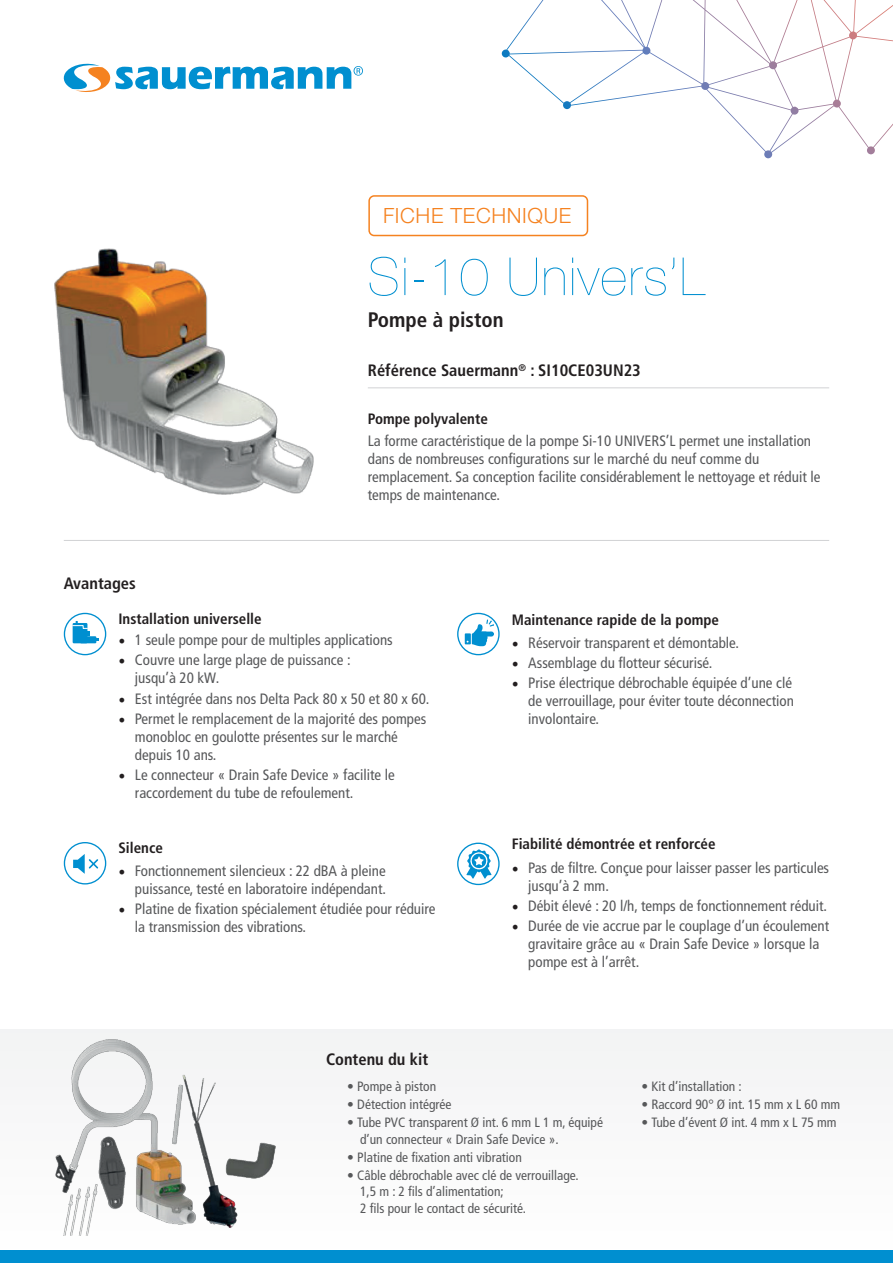
<style>
.page{position:relative;width:893px;height:1263px;background:#fff}
.page>*{position:absolute;margin:0;border:0;box-sizing:border-box;transform-origin:0 0}
.t1{font:200 52.5px "Helvetica Neue LT Std";letter-spacing:.03em;color:#008fd0}
.t2{font:300 21px "Helvetica Neue LT Std";letter-spacing:.03em;color:#f58220}
.t3{font:700 condensed 21px "Frutiger LT Std";color:#231f20}
.t4{font:700 condensed 16.5px "Frutiger LT Std";color:#231f20}
.t5{font:condensed 15px/18px "Frutiger LT Std";color:#57585a}
.t6{font:700 condensed 15px "Frutiger LT Std";color:#231f20}
.t7{font:condensed 13.5px/16.2px "Frutiger LT Std";color:#57585a}
.s1{font-family:"Minion Pro";font-stretch:normal;font-size:18px;color:#231f20}
</style>
<div class="page">
<div style="left:0;top:1029px;width:893px;height:230px;background:#f8f8f9"></div>
<img style="left:55px;top:249px;width:259px;height:245px">
<svg style="left:64px;top:64px;width:299px;height:28px"></svg>
<div style="left:0;top:1251px;width:893px;height:12px;background:#008fd0"></div>
<hr style="left:64px;top:540px;width:765px;height:1px;background:#d1d2d4">
<hr style="left:368px;top:387px;width:461px;height:1px;background:#d1d2d4">
<div style="left:368px;top:195px;width:220px;height:41px;border:2px solid #f58220;border-radius:5px"></div>
<svg style="left:64px;top:613px;width:42px;height:42px"></svg>
<div style="left:64px;top:613px;width:42px;height:42px;border:1px solid #008fd0;border-radius:50%"></div>
<div style="left:64px;top:842px;width:42px;height:42px;border:1px solid #008fd0;border-radius:50%"></div>
<svg style="left:502px;top:0;width:391px;height:158px"></svg>
<svg style="left:73px;top:854px;width:26px;height:20px"></svg>
<img style="left:55px;top:1040px;width:220px;height:195px">
<div style="left:73px;top:623px;width:14px;height:20px;background:#008fd0"></div>
<div style="left:80px;top:636px;width:16px;height:7px;background:#008fd0"></div>
<svg style="left:72px;top:621px;width:26px;height:20px"></svg>
<svg style="left:458px;top:843px;width:41px;height:41px"></svg>
<div style="left:457px;top:842px;width:43px;height:43px;border:1px solid #008fd0;border-radius:50%"></div>
<svg style="left:466px;top:849px;width:25px;height:30px"></svg>
<svg style="left:458px;top:613px;width:41px;height:42px"></svg>
<div style="left:457px;top:613px;width:43px;height:42px;border:1px solid #008fd0;border-radius:50%"></div>
<svg style="left:465px;top:619px;width:29px;height:27px"></svg>
<p class="t2" style="left:383px;top:203px;width:190px">FICHE TECHNIQUE</p>
<p class="t4" style="left:64px;top:574px;width:74px">Avantages</p>
<p class="t1" style="left:368px;top:246px;width:339px">Si-10 Univers’L</p>
<p class="t3" style="left:368px;top:307px;width:137px">Pompe à piston</p>
<p class="t4" style="left:368px;top:361px;width:274px">Référence Sauermann<sup>®</sup> : SI10CE03UN23</p>
<p class="t6" style="left:368px;top:410px;width:122px">Pompe polyvalente</p>
<p class="t5" style="left:368px;top:432px;width:454px">La forme caractéristique de la pompe Si-10 UNIVERS’L permet une installation dans de nombreuses configurations sur le marché du neuf comme du remplacement. Sa conception facilite considérablement le nettoyage et réduit le temps de maintenance.</p>
<p class="t6" style="left:118px;top:610px;width:145px">Installation universelle</p>
<p class="t5" style="left:118px;top:631px;width:276px"><span class="s1">•</span> 1 seule pompe pour de multiples applications</p>
<p class="t5" style="left:135px;top:651px;width:217px;text-indent:-16px"><span class="s1">•</span> Couvre une large plage de puissance : jusqu’à 20 kW.</p>
<p class="t5" style="left:118px;top:689px;width:313px"><span class="s1">•</span> Est intégrée dans nos Delta Pack 80 x 50 et 80 x 60.</p>
<p class="t5" style="left:135px;top:710px;width:293px;text-indent:-16px"><span class="s1">•</span> Permet le remplacement de la majorité des pompes monobloc en goulotte présentes sur le marché depuis 10 ans.</p>
<p class="t5" style="left:135px;top:766px;width:261px;text-indent:-16px"><span class="s1">•</span> Le connecteur « Drain Safe Device » facilite le raccordement du tube de refoulement.</p>
<p class="t6" style="left:118px;top:839px;width:46px">Silence</p>
<p class="t5" style="left:118px;top:861px;width:269px;text-align:right"><span class="s1">•</span> Fonctionnement silencieux : 22 dBA à pleine puissance, testé en laboratoire indépendant.</p>
<p class="t5" style="left:135px;top:899px;width:302px;text-indent:-16px"><span class="s1">•</span> Platine de fixation spécialement étudiée pour réduire la transmission des vibrations.</p>
<p class="t4" style="left:326px;top:1049px;width:104px">Contenu du kit</p>
<p class="t6" style="left:512px;top:610px;width:209px">Maintenance rapide de la pompe</p>
<p class="t5" style="left:512px;top:634px;width:229px"><span class="s1">•</span> Réservoir transparent et démontable.</p>
<p class="t5" style="left:512px;top:654px;width:202px"><span class="s1">•</span> Assemblage du flotteur sécurisé.</p>
<p class="t5" style="left:528px;top:674px;width:267px;text-indent:-16px"><span class="s1">•</span> Prise électrique débrochable équipée d’une clé de verrouillage, pour éviter toute déconnection involontaire.</p>
<p class="t6" style="left:512px;top:835px;width:205px">Fiabilité démontrée et renforcée</p>
<p class="t5" style="left:528px;top:859px;width:302px;text-indent:-16px"><span class="s1">•</span> Pas de filtre. Conçue pour laisser passer les particules jusqu’à 2 mm.</p>
<p class="t5" style="left:512px;top:897px;width:317px"><span class="s1">•</span> Débit élevé : 20 l/h, temps de fonctionnement réduit.</p>
<p class="t5" style="left:528px;top:917px;width:302px;text-indent:-16px"><span class="s1">•</span> Durée de vie accrue par le couplage d’un écoulement gravitaire grâce au « Drain Safe Device » lorsque la pompe est à l’arrêt.</p>
<p class="t7" style="left:347px;top:1078px;width:90px">• Pompe à piston</p>
<p class="t7" style="left:347px;top:1096px;width:106px">• Détection intégrée</p>
<p class="t7" style="left:360px;top:1114px;width:245px;text-indent:-13px">• Tube PVC transparent Ø int. 6 mm L 1 m, équipé d’un connecteur « Drain Safe Device ».</p>
<p class="t7" style="left:347px;top:1149px;width:176px">• Platine de fixation anti vibration</p>
<p class="t7" style="left:360px;top:1167px;width:220px;text-indent:-13px">• Câble débrochable avec clé de verrouillage.<br>1,5 m : 2 fils d’alimentation;<br>2 fils pour le contact de sécurité.</p>
<p class="t7" style="left:641px;top:1078px;width:102px">• Kit d’installation :</p>
<p class="t7" style="left:641px;top:1096px;width:200px">• Raccord 90° Ø int. 15 mm x L 60 mm</p>
<p class="t7" style="left:641px;top:1114px;width:197px">• Tube d’évent Ø int. 4 mm x L 75 mm</p>
</div>
